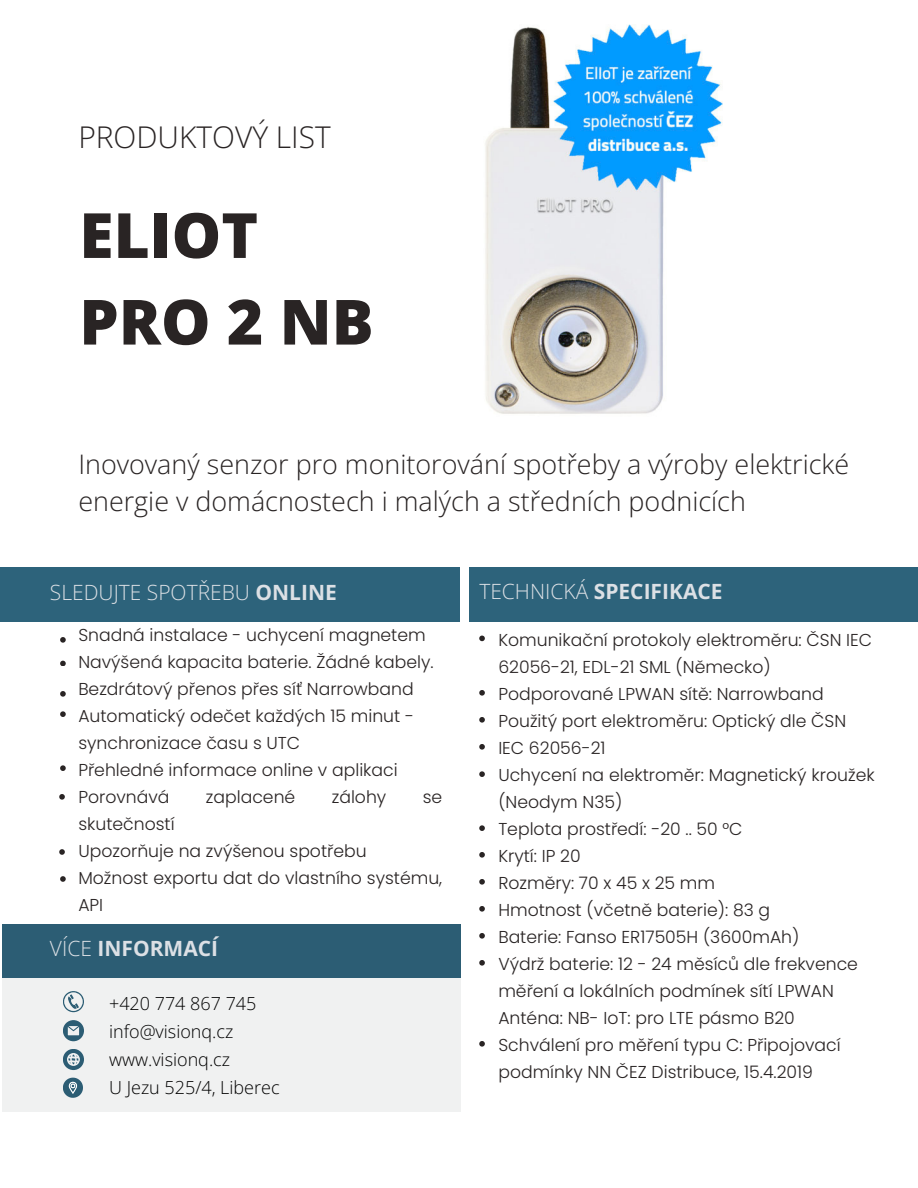
<style>
.page{position:relative;width:918px;height:1188px;background:#fff}
.page>*{position:absolute;margin:0;border:0;box-sizing:border-box;transform-origin:0 0}
.t1{font:800 62.4px/86.7px "Open Sans";color:#292424}
.t2{font:300 30px "Open Sans";color:#292424}
.t3{font:300 26.85px/37.2px "Open Sans";color:#292424}
.t4{font:700 21px "Open Sans";color:#dce0e5}
.t5{font:300 21px "Open Sans";color:#dce0e5}
.t6{font:300 18px/28.2px "Open Sans";color:#000}
.t7{font:300 17.25px/27px "Poppins";color:#292424}
.s1{font-weight:700}
.s2{font-weight:300}
</style>
<div class="page">
<img style="left:485px;top:24px;width:237px;height:390px">
<svg style="left:60px;top:637px;width:6px;height:6px"></svg>
<svg style="left:60px;top:691px;width:6px;height:6px"></svg>
<svg style="left:60px;top:711px;width:6px;height:6px"></svg>
<svg style="left:59px;top:794px;width:6px;height:6px"></svg>
<svg style="left:60px;top:765px;width:6px;height:6px"></svg>
<div style="left:0;top:934px;width:461px;height:178px;background:#f0f1f1"></div>
<div style="left:0;top:924px;width:461px;height:54px;background:#2c5d74"></div>
<svg style="left:63px;top:991px;width:21px;height:21px"></svg>
<svg style="left:63px;top:1020px;width:21px;height:21px"></svg>
<svg style="left:63px;top:1049px;width:21px;height:21px"></svg>
<svg style="left:63px;top:1078px;width:20px;height:20px"></svg>
<div style="left:0;top:567px;width:459px;height:54px;background:#2d637b"></div>
<div style="left:469px;top:567px;width:449px;height:54px;background:#2d637b"></div>
<svg style="left:479px;top:636px;width:6px;height:5px"></svg>
<svg style="left:479px;top:717px;width:6px;height:6px"></svg>
<svg style="left:479px;top:744px;width:6px;height:6px"></svg>
<svg style="left:479px;top:825px;width:6px;height:6px"></svg>
<svg style="left:479px;top:852px;width:6px;height:6px"></svg>
<svg style="left:479px;top:879px;width:6px;height:6px"></svg>
<svg style="left:479px;top:906px;width:6px;height:6px"></svg>
<svg style="left:479px;top:933px;width:6px;height:6px"></svg>
<svg style="left:479px;top:960px;width:6px;height:6px"></svg>
<svg style="left:479px;top:1041px;width:6px;height:6px"></svg>
<svg style="left:59px;top:849px;width:6px;height:6px"></svg>
<svg style="left:60px;top:661px;width:6px;height:5px"></svg>
<svg style="left:60px;top:876px;width:6px;height:6px"></svg>
<svg style="left:479px;top:690px;width:6px;height:6px"></svg>
<svg style="left:479px;top:771px;width:6px;height:6px"></svg>
<h3 class="t2" style="left:78px;top:116px;width:254px">PRODUKTOVÝ LIST</h3>
<p class="t1" style="left:79px;top:190px;width:296px">ELIOT<br>PRO 2 NB</p>
<h4 class="t3" style="left:78px;top:445px;width:773px">Inovovaný senzor pro monitorování spotřeby a výroby elektrické energie v domácnostech i malých a středních podnicích</h4>
<p class="t5" style="left:50px;top:577px;width:288px">SLEDUJTE SPOTŘEBU <span class="s1">ONLINE</span></p>
<p class="t4" style="left:479px;top:576px;width:245px"><span class="s2">TECHNICKÁ</span> SPECIFIKACE</p>
<p class="t7" style="left:78px;top:621px;width:349px">Snadná instalace - uchycení magnetem</p>
<p class="t7" style="left:78px;top:648px;width:357px">Navýšená kapacita baterie. Žádné kabely.<br>Bezdrátový přenos přes síť Narrowband</p>
<p class="t7" style="left:78px;top:702px;width:337px">Automatický odečet každých 15 minut - synchronizace času s UTC</p>
<p class="t7" style="left:78px;top:756px;width:321px">Přehledné informace online v aplikaci</p>
<p class="t7" style="left:78px;top:783px;width:93px">Porovnává</p>
<p class="t7" style="left:206px;top:783px;width:91px">zaplacené</p>
<p class="t7" style="left:332px;top:783px;width:56px">zálohy</p>
<p class="t7" style="left:423px;top:783px;width:21px">se</p>
<p class="t7" style="left:78px;top:810px;width:98px">skutečností</p>
<p class="t7" style="left:78px;top:837px;width:290px">Upozorňuje na zvýšenou spotřebu</p>
<p class="t7" style="left:78px;top:864px;width:365px">Možnost exportu dat do vlastního systému,<br>API</p>
<p class="t7" style="left:498px;top:627px;width:375px">Komunikační protokoly elektroměru: ČSN IEC<br>62056-21, EDL-21 SML (Německo)</p>
<p class="t7" style="left:498px;top:681px;width:349px">Podporované LPWAN sítě: Narrowband<br>Použitý port elektroměru: Optický dle ČSN<br>IEC 62056-21</p>
<p class="t7" style="left:498px;top:762px;width:378px">Uchycení na elektroměr: Magnetický kroužek (Neodym N35)</p>
<p class="t7" style="left:498px;top:816px;width:246px">Teplota prostředí: -20 .. 50 °C</p>
<p class="t7" style="left:498px;top:843px;width:84px">Krytí: IP 20</p>
<p class="t7" style="left:498px;top:870px;width:218px">Rozměry: 70 x 45 x 25 mm</p>
<p class="t7" style="left:498px;top:897px;width:273px">Hmotnost (včetně baterie): 83 g</p>
<p class="t7" style="left:498px;top:924px;width:303px">Baterie: Fanso ER17505H (3600mAh)</p>
<p class="t7" style="left:498px;top:951px;width:361px">Výdrž baterie: 12 - 24 měsíců dle frekvence měření a lokálních podmínek sítí LPWAN<br>Anténa: NB- IoT: pro LTE pásmo B20</p>
<h4 class="t7" style="left:498px;top:1032px;width:344px">Schválení pro měření typu C: Připojovací podmínky NN ČEZ Distribuce, 15.4.2019</h4>
<h4 class="t4" style="left:50px;top:934px;width:170px"><span class="s2">VÍCE</span> INFORMACÍ</h4>
<h1 class="t6" style="left:109px;top:988px;width:149px">+420 774 867 745 info@visionq.cz www.visionq.cz</h1>
<p class="t6" style="left:109px;top:1073px;width:172px">U Jezu 525/4, Liberec</p>
</div>
